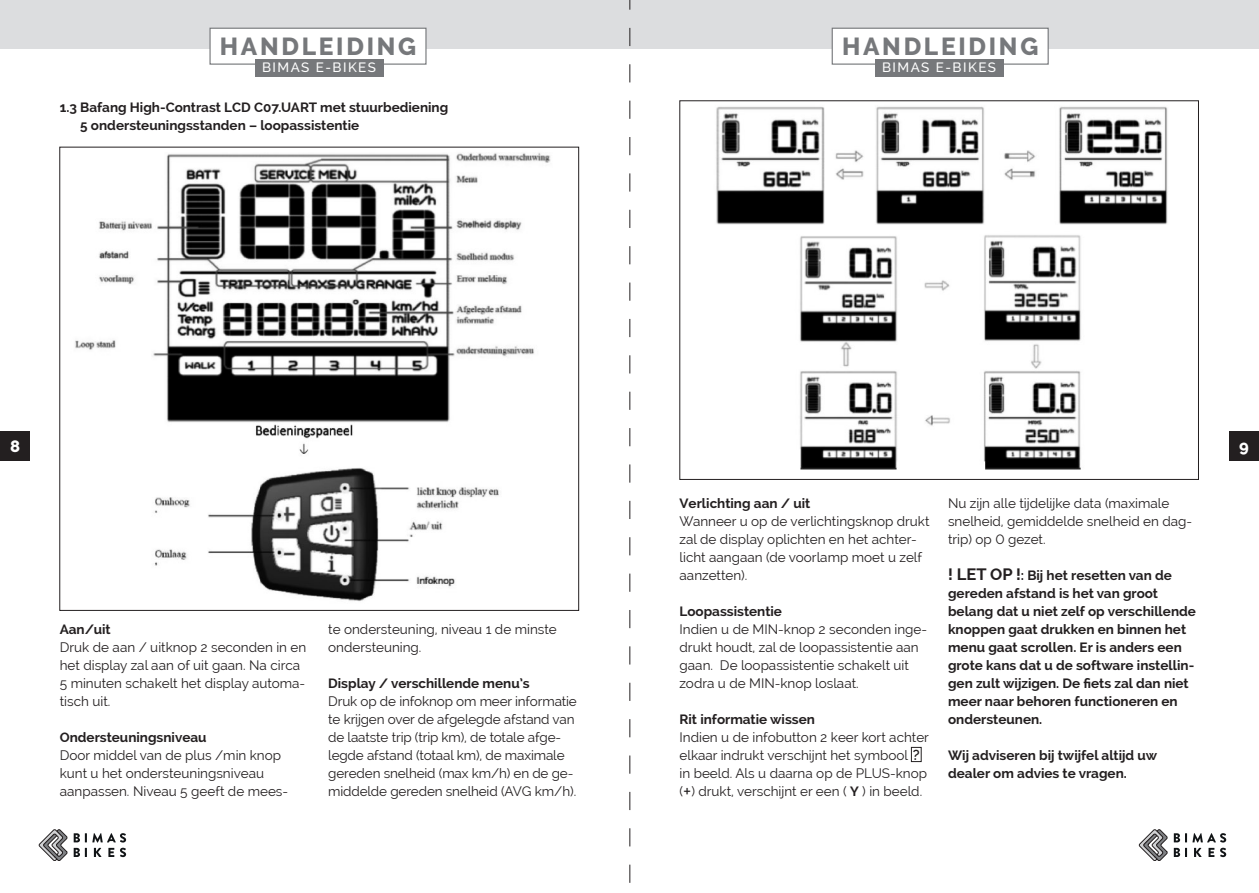
<style>
.page{position:relative;width:1259px;height:893px;background:#fff}
.page>*{position:absolute;margin:0;border:0;box-sizing:border-box;transform-origin:0 0}
.t1{font:800 24.6px "Raleway";letter-spacing:.11em;color:#76787b}
.t2{font:800 16.5px "Raleway";color:#fff}
.t3{font:13.5px/18px "Raleway";color:#231f20}
.t4{font:700 13.5px/18px "Raleway";color:#231f20}
.t5{font:500 13.5px "Raleway";letter-spacing:.11em;color:#fff}
.s1{font-weight:600;font-size:14.4px}
.s2{font-size:19.5px}
.s3{font-weight:700}
.s4{font-size:16.5px}
</style>
<div class="page">
<div style="left:0;top:0;width:629px;height:48px;background:#dcdddf"></div>
<div style="left:629px;top:0;width:630px;height:48px;background:#dcdddf"></div>
<div style="left:0;top:432px;width:30px;height:29px;background:#231f20"></div>
<div style="left:1229px;top:432px;width:30px;height:29px;background:#231f20"></div>
<svg style="left:39px;top:829px;width:29px;height:31px"></svg>
<svg style="left:74px;top:833px;width:52px;height:9px"></svg>
<svg style="left:74px;top:848px;width:13px;height:9px"></svg>
<svg style="left:94px;top:848px;width:7px;height:9px"></svg>
<svg style="left:108px;top:848px;width:6px;height:9px"></svg>
<svg style="left:120px;top:848px;width:6px;height:9px"></svg>
<svg style="left:1138px;top:829px;width:88px;height:31px"></svg>
<div style="left:832px;top:28px;width:216px;height:36px;background:#fff"></div>
<div style="left:831px;top:28px;width:217px;height:37px;border:1px solid #76787b"></div>
<div style="left:210px;top:28px;width:216px;height:36px;background:#fff"></div>
<div style="left:209px;top:28px;width:217px;height:37px;border:1px solid #76787b"></div>
<div style="left:255px;top:59px;width:128px;height:17px;background:#76787b"></div>
<div style="left:874px;top:59px;width:129px;height:17px;background:#76787b"></div>
<img style="left:75px;top:153px;width:476px;height:448px">
<div style="left:911px;top:747px;width:10px;height:15px;border:1px solid #231f20"></div>
<img style="left:716px;top:106px;width:452px;height:364px">
<svg style="left:629px;top:0;width:1px;height:883px"></svg>
<h1 class="t1" style="left:220px;top:32px;width:198px">HANDLEIDING</h1>
<h1 class="t1" style="left:842px;top:32px;width:198px">HANDLEIDING</h1>
<p class="t5" style="left:262px;top:59px;width:115px">BIMAS E-BIKES</p>
<p class="t5" style="left:882px;top:59px;width:115px">BIMAS E-BIKES</p>
<p class="t4" style="left:80px;top:99px;width:369px;text-indent:-20px">1.3 Bafang High-Contrast LCD C07.UART met stuurbediening<br>5 ondersteuningsstanden – loopassistentie</p>
<p class="t2" style="left:10px;top:437px;width:12px">8</p>
<p class="t2" style="left:1239px;top:437px;width:11px">9</p>
<p class="t4" style="left:60px;top:621px;width:53px">Aan/uit</p>
<p class="t3" style="left:60px;top:638px;width:248px">Druk de aan / uitknop 2 seconden in en het display zal aan of uit gaan. Na circa<br>5 minuten schakelt het display automa&shy;tisch uit.</p>
<p class="t4" style="left:60px;top:729px;width:148px">Ondersteuningsniveau</p>
<p class="t3" style="left:60px;top:746px;width:230px">Door middel van de plus /min knop kunt u het ondersteuningsniveau aanpassen. Niveau 5 geeft de mees-</p>
<p class="t3" style="left:328px;top:620px;width:230px">te ondersteuning, niveau 1 de minste ondersteuning.</p>
<p class="t4" style="left:328px;top:675px;width:203px">Display / verschillende menu’s</p>
<p class="t3" style="left:328px;top:692px;width:250px">Druk op de infoknop om meer informatie te krijgen over de afgelegde afstand van de laatste trip (trip km), de totale afge&shy;legde afstand (totaal km), de maximale gereden snelheid (max km/h) en de ge&shy;middelde gereden snelheid (AVG km/h).</p>
<p class="t4" style="left:679px;top:495px;width:132px">Verlichting aan / uit</p>
<p class="t3" style="left:679px;top:512px;width:251px">Wanneer u op de verlichtingsknop drukt zal de display oplichten en het achter&shy;licht aangaan (de voorlamp moet u zelf aanzetten).</p>
<p class="t4" style="left:679px;top:603px;width:104px">Loopassistentie</p>
<p class="t3" style="left:679px;top:620px;width:249px">Indien u de MIN-knop 2 seconden inge&shy;drukt houdt, zal de loopassistentie aan gaan. De loopassistentie schakelt uit zodra u de MIN-knop loslaat.</p>
<p class="t4" style="left:679px;top:711px;width:137px">Rit informatie wissen</p>
<p class="t3" style="left:679px;top:728px;width:251px">Indien u de infobutton 2 keer kort achter elkaar indrukt verschijnt het symbool <span class="s1">? </span>in beeld. Als u daarna op de PLUS-knop (<span class="s2">+</span>) drukt, verschijnt er een ( <span class="s3">Y</span> ) in beeld.</p>
<p class="t3" style="left:948px;top:494px;width:246px">Nu zijn alle tijdelijke data (maximale snelheid, gemiddelde snelheid en dag&shy;trip) op 0 gezet.</p>
<p class="t4" style="left:948px;top:567px;width:249px"><span class="s4">! LET OP !</span>: Bij het resetten van de gereden afstand is het van groot belang dat u niet zelf op verschillende knoppen gaat drukken en binnen het menu gaat scrollen. Er is anders een grote kans dat u de software instellin&shy;gen zult wijzigen. De fiets zal dan niet meer naar behoren functioneren en ondersteunen.</p>
<p class="t4" style="left:948px;top:747px;width:211px">Wij adviseren bij twijfel altijd uw dealer om advies te vragen.</p>
</div>
